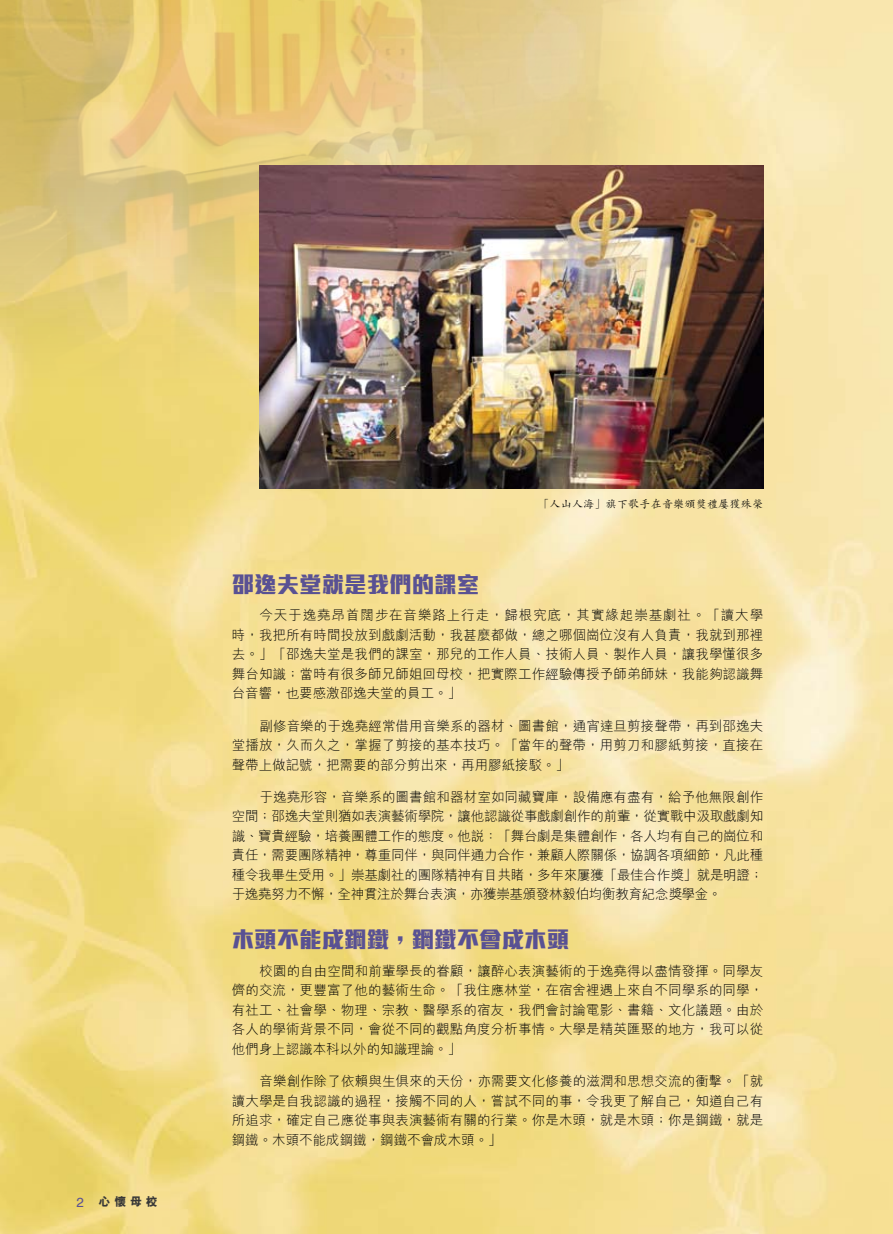
<style>
.page{position:relative;width:893px;height:1234px;background:#fff}
.page>*{position:absolute;margin:0;border:0;box-sizing:border-box;transform-origin:0 0}
.t1{font:800 22.5px "M Stiff Hei HK";color:#595193}
.t2{font:300 13.5px/19.5px "M Hei HK";letter-spacing:.01em;color:#000;text-align:justify}
.t3{font:800 12px "M Hei HK";color:#373737}
.t4{font:500 11.25px "M Kai HK";color:#000}
.s1{font-family:"Swiss 721 BT";font-weight:400;font-size:13.5px;color:#595193}
</style>
<div class="page">
<img style="left:0;top:0;width:893px;height:1233px">
<img style="left:0;top:0;width:695px;height:398px">
<img style="left:260px;top:166px;width:503px;height:322px">
<p class="t3" style="left:76px;top:1193px;width:83px"><span class="s1">2</span> 心 懷 母 校</p>
<p class="t4" style="left:538px;top:495px;width:226px">「人山人海」旗下歌手在音樂頒獎禮屢獲殊榮</p>
<h1 class="t1" style="left:232px;top:567px;width:249px">邵逸夫堂就是我們的課室</h1>
<p class="t2" style="left:232px;top:605px;width:533px;text-indent:28px">今天于逸堯昂首闊步在音樂路上行走，歸根究底，其實緣起崇基劇社。「讀大學時，我把所有時間投放到戲劇活動，我甚麼都做，總之哪個崗位沒有人負責，我就到那裡去。」「邵逸夫堂是我們的課室，那兒的工作人員、技術人員、製作人員，讓我學懂很多舞台知識；當時有很多師兄師姐回母校，把實際工作經驗傳授予師弟師妹，我能夠認識舞台音響，也要感激邵逸夫堂的員工。」</p>
<p class="t2" style="left:232px;top:715px;width:533px;text-indent:28px">副修音樂的于逸堯經常借用音樂系的器材、圖書館，通宵達旦剪接聲帶，再到邵逸夫堂播放，久而久之，掌握了剪接的基本技巧。「當年的聲帶，用剪刀和膠紙剪接，直接在聲帶上做記號，把需要的部分剪出來，再用膠紙接駁。」</p>
<p class="t2" style="left:232px;top:786px;width:533px;text-indent:28px">于逸堯形容，音樂系的圖書館和器材室如同藏寶庫，設備應有盡有，給予他無限創作空間；邵逸夫堂則猶如表演藝術學院，讓他認識從事戲劇創作的前輩，從實戰中汲取戲劇知識、寶貴經驗，培養團體工作的態度。他說：「舞台劇是集體創作，各人均有自己的崗位和責任，需要團隊精神，尊重同伴，與同伴通力合作，兼顧人際關係，協調各項細節，凡此種種令我畢生受用。」崇基劇社的團隊精神有目共睹，多年來屢獲「最佳合作獎」就是明證；于逸堯努力不懈，全神貫注於舞台表演，亦獲崇基頒發林毅伯均衡教育紀念獎學金。</p>
<h1 class="t1" style="left:232px;top:922px;width:339px">木頭不能成鋼鐵，鋼鐵不會成木頭</h1>
<p class="t2" style="left:232px;top:960px;width:533px;text-indent:28px">校園的自由空間和前輩學長的眷顧，讓醉心表演藝術的于逸堯得以盡情發揮。同學友儕的交流，更豐富了他的藝術生命。「我住應林堂，在宿舍裡遇上來自不同學系的同學，有社工、社會學、物理、宗教、醫學系的宿友，我們會討論電影、書籍、文化議題。由於各人的學術背景不同，會從不同的觀點角度分析事情。大學是精英匯聚的地方，我可以從他們身上認識本科以外的知識理論。」</p>
<p class="t2" style="left:232px;top:1070px;width:533px;text-indent:28px">音樂創作除了依賴與生俱來的天份，亦需要文化修養的滋潤和思想交流的衝擊。「就讀大學是自我認識的過程，接觸不同的人，嘗試不同的事，令我更了解自己，知道自己有所追求，確定自己應從事與表演藝術有關的行業。你是木頭，就是木頭；你是鋼鐵，就是鋼鐵。木頭不能成鋼鐵，鋼鐵不會成木頭。」</p>
</div>
